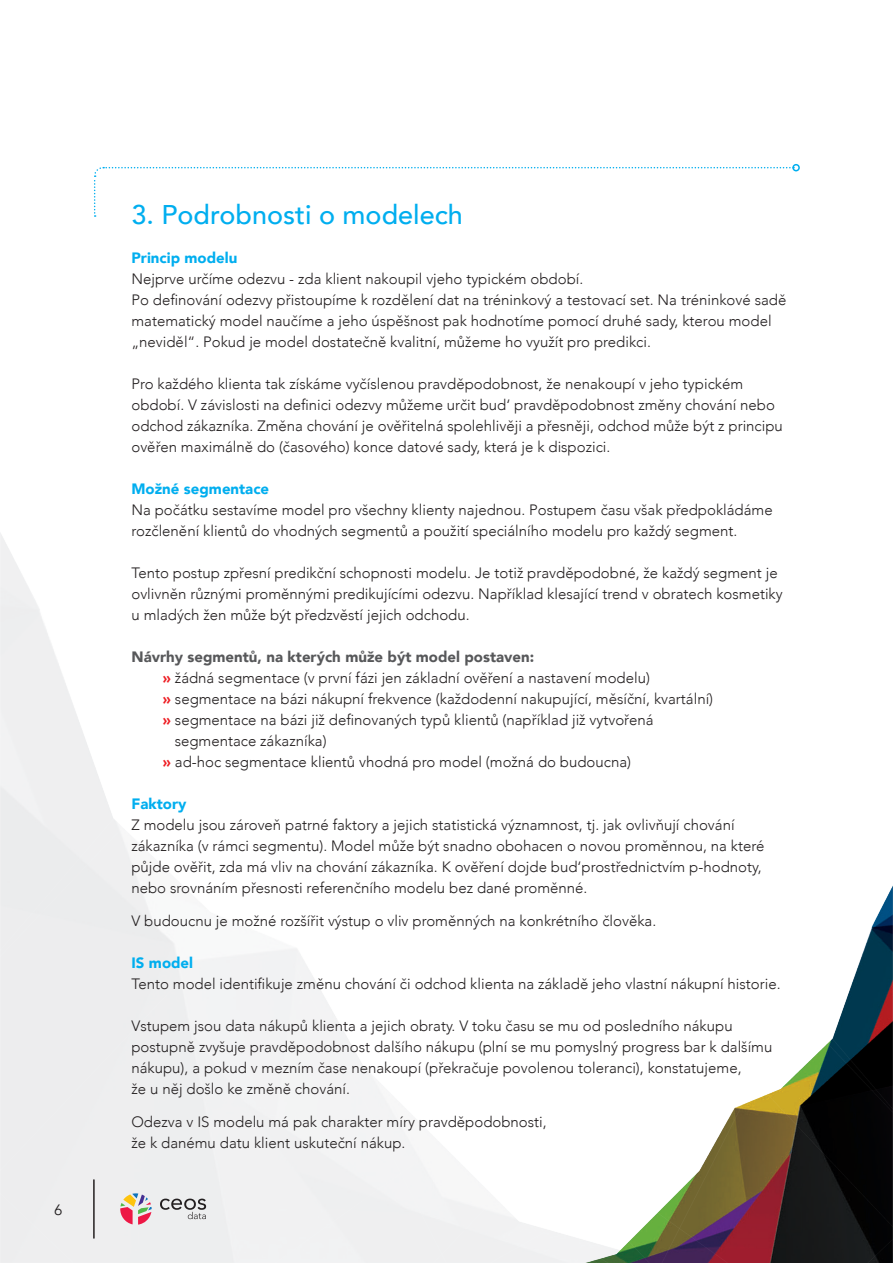
<style>
.page{position:relative;width:893px;height:1263px;background:#fff}
.page>*{position:absolute;margin:0;border:0;box-sizing:border-box;transform-origin:0 0}
.t1{font:500 27px "Avenir";color:#00aeef}
.t2{font:300 15px/21px "Avenir";color:#231f20}
.t3{font:900 15px "Avenir";color:#57585a}
.t4{font:900 15px "Avenir";color:#00aeef}
.t5{font:15px "Avenir";color:#231f20}
.s1{font-weight:900;color:#ee1d23}
</style>
<div class="page">
<img style="left:417px;top:885px;width:476px;height:378px">
<svg style="left:160px;top:1198px;width:46px;height:21px"></svg>
<svg style="left:120px;top:1193px;width:32px;height:31px"></svg>
<hr style="left:93px;top:1180px;width:2px;height:58px;background:#231f20">
<svg style="left:94px;top:166px;width:700px;height:51px"></svg>
<div style="left:792px;top:164px;width:8px;height:7px;border:2px solid #00aeef;border-radius:50%"></div>
<p class="t5" style="left:54px;top:1201px;width:10px">6</p>
<h1 class="t1" style="left:131px;top:191px;width:333px">3. Podrobnosti o modelech</h1>
<p class="t4" style="left:131px;top:245px;width:107px">Princip modelu</p>
<p class="t2" style="left:131px;top:269px;width:656px">Nejprve určíme odezvu - zda klient nakoupil vjeho typickém období.<br>Po definování odezvy přistoupíme k rozdělení dat na tréninkový a testovací set. Na tréninkové sadě matematický model naučíme a jeho úspěšnost pak hodnotíme pomocí druhé sady, kterou model „neviděl“. Pokud je model dostatečně kvalitní, můžeme ho využít pro predikci.</p>
<p class="t2" style="left:131px;top:374px;width:653px">Pro každého klienta tak získáme vyčíslenou pravděpodobnost, že nenakoupí v jeho typickém období. V závislosti na definici odezvy můžeme určit bud‘ pravděpodobnost změny chování nebo odchod zákazníka. Změna chování je ověřitelná spolehlivěji a přesněji, odchod může být z principu ověřen maximálně do (časového) konce datové sady, která je k dispozici.</p>
<p class="t4" style="left:131px;top:476px;width:139px">Možné segmentace</p>
<p class="t2" style="left:131px;top:500px;width:643px">Na počátku sestavíme model pro všechny klienty najednou. Postupem času však předpokládáme rozčlenění klientů do vhodných segmentů a použití speciálního modelu pro každý segment.</p>
<p class="t2" style="left:131px;top:563px;width:653px">Tento postup zpřesní predikční schopnosti modelu. Je totiž pravděpodobné, že každý segment je ovlivněn různými proměnnými predikujícími odezvu. Například klesající trend v obratech kosmetiky u mladých žen může být předzvěstí jejich odchodu.</p>
<p class="t3" style="left:131px;top:644px;width:404px">Návrhy segmentů, na kterých může být model postaven:</p>
<p class="t2" style="left:163px;top:668px;width:488px"><span class="s1">»</span> žádná segmentace (v první fázi jen základní ověření a nastavení modelu)</p>
<p class="t2" style="left:163px;top:689px;width:552px"><span class="s1">»</span> segmentace na bázi nákupní frekvence (každodenní nakupující, měsíční, kvartální)</p>
<p class="t2" style="left:163px;top:710px;width:492px"><span class="s1">»</span> segmentace na bázi již definovaných typů klientů (například již vytvořená</p>
<p class="t2" style="left:175px;top:731px;width:153px">segmentace zákazníka)</p>
<p class="t2" style="left:163px;top:752px;width:470px"><span class="s1">»</span> ad-hoc segmentace klientů vhodná pro model (možná do budoucna)</p>
<p class="t4" style="left:131px;top:791px;width:56px">Faktory</p>
<p class="t2" style="left:131px;top:815px;width:634px">Z modelu jsou zároveň patrné faktory a jejich statistická významnost, tj. jak ovlivňují chování zákazníka (v rámci segmentu). Model může být snadno obohacen o novou proměnnou, na které půjde ověřit, zda má vliv na chování zákazníka. K ověření dojde bud‘prostřednictvím p-hodnoty, nebo srovnáním přesnosti referenčního modelu bez dané proměnné.</p>
<p class="t2" style="left:131px;top:911px;width:526px">V budoucnu je možné rozšířit výstup o vliv proměnných na konkrétního člověka.</p>
<p class="t4" style="left:131px;top:950px;width:63px">IS model</p>
<p class="t2" style="left:131px;top:974px;width:651px">Tento model identifikuje změnu chování či odchod klienta na základě jeho vlastní nákupní historie.</p>
<p class="t2" style="left:131px;top:1016px;width:642px">Vstupem jsou data nákupů klienta a jejich obraty. V toku času se mu od posledního nákupu postupně zvyšuje pravděpodobnost dalšího nákupu (plní se mu pomyslný progress bar k dalšímu nákupu), a pokud v mezním čase nenakoupí (překračuje povolenou toleranci), konstatujeme,<br>že u něj došlo ke změně chování.</p>
<p class="t2" style="left:131px;top:1112px;width:417px">Odezva v IS modelu má pak charakter míry pravděpodobnosti, že k danému datu klient uskuteční nákup.</p>
</div>
